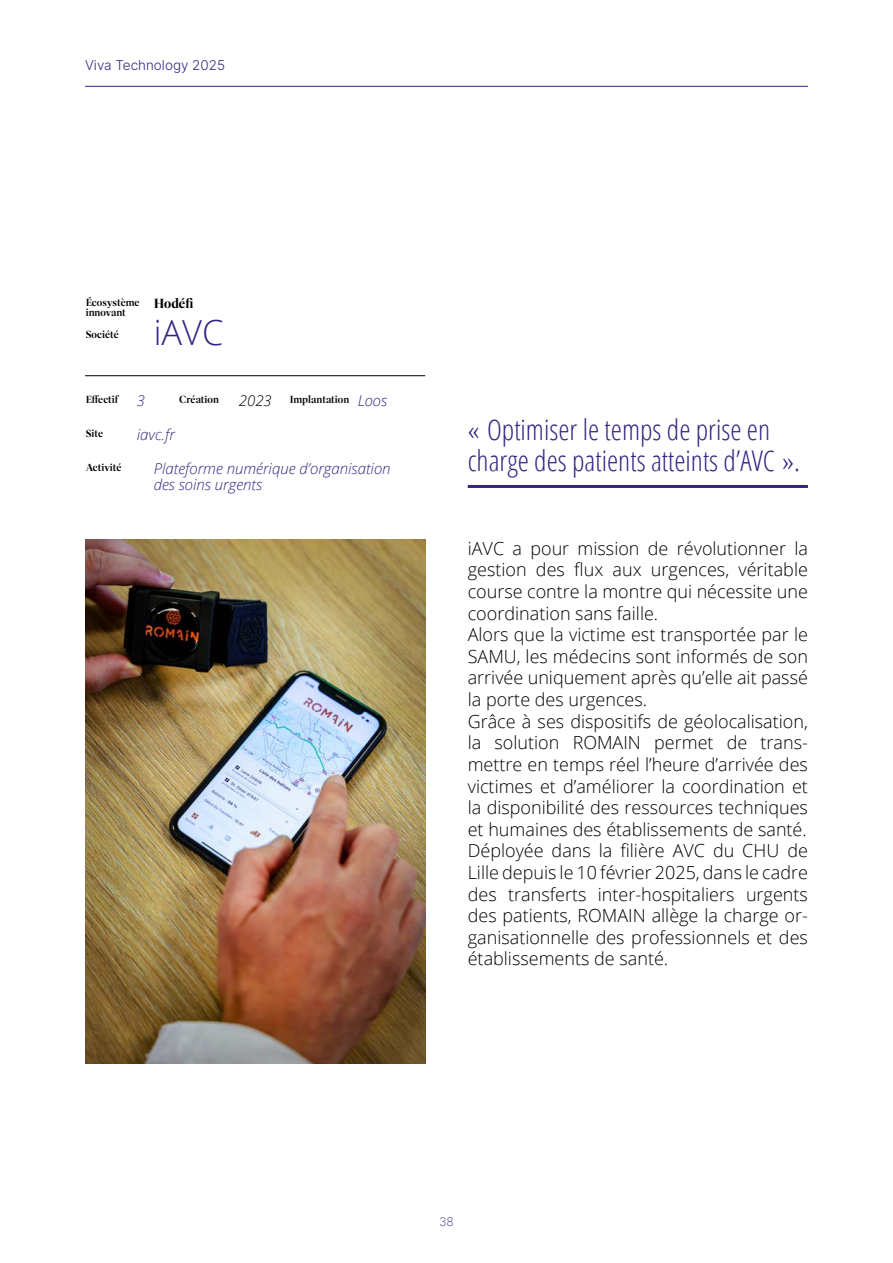
<style>
.page{position:relative;width:893px;height:1263px;background:#fff}
.page>*{position:absolute;margin:0;border:0;box-sizing:border-box;transform-origin:0 0}
.t1{font:300 34.5px "Open Sans";color:#312783}
.t2{font:300 condensed 28.5px/31.5px "Open Sans";color:#312783}
.t3{font:300 18px/21.6px "Open Sans";color:#000;text-align:justify}
.t4{font:italic 300 15px/16.5px "Open Sans";color:#312783}
.t5{font:italic 300 15px "Open Sans";color:#000}
.t6{font:13.5px "Inter";color:#312783}
.t7{font:700 13.5px "Dashiell Fine";letter-spacing:-.01em;color:#000}
.t8{font:12px "Inter";color:#312783}
.t9{font:600 10.5px/10.5px "Dashiell Fine";color:#000}
</style>
<div class="page">
<hr style="left:85px;top:86px;width:723px;height:1px;background:#312783">
<img style="left:85px;top:539px;width:340px;height:524px">
<hr style="left:85px;top:375px;width:340px;height:1px;background:#000">
<hr style="left:468px;top:485px;width:340px;height:3px;background:#312783">
<p class="t6" style="left:85px;top:56px;width:142px">Viva Technology 2025</p>
<p class="t9" style="left:86px;top:297px;width:55px">Écosystème innovant</p>
<p class="t9" style="left:86px;top:329px;width:35px">Société</p>
<p class="t7" style="left:154px;top:295px;width:41px">Hodéfi</p>
<p class="t1" style="left:154px;top:309px;width:71px">iAVC</p>
<p class="t9" style="left:179px;top:394px;width:41px">Création</p>
<p class="t9" style="left:290px;top:394px;width:61px">Implantation</p>
<p class="t4" style="left:358px;top:392px;width:31px">Loos</p>
<p class="t9" style="left:86px;top:394px;width:34px">Effectif</p>
<p class="t4" style="left:137px;top:392px;width:10px">3</p>
<p class="t5" style="left:239px;top:390px;width:35px">2023</p>
<p class="t9" style="left:86px;top:428px;width:19px">Site</p>
<p class="t4" style="left:137px;top:426px;width:40px">iavc.fr</p>
<p class="t9" style="left:86px;top:462px;width:37px">Activité</p>
<p class="t4" style="left:154px;top:460px;width:238px">Plateforme numérique d’organisation des soins urgents</p>
<p class="t2" style="left:468px;top:413px;width:334px">« Optimiser le temps de prise en charge des patients atteints d’AVC ».</p>
<p class="t3" style="left:468px;top:537px;width:342px">iAVC a pour mission de révolutionner la gestion des flux aux urgences, véritable course contre la montre qui nécessite une coordination sans faille.</p>
<p class="t3" style="left:468px;top:623px;width:342px">Alors que la victime est transportée par le SAMU, les médecins sont informés de son arrivée uniquement après qu’elle ait passé la porte des urgences.</p>
<p class="t3" style="left:468px;top:710px;width:342px">Grâce à ses dispositifs de géolocalisation, la solution ROMAIN permet de trans&shy;mettre en temps réel l’heure d’arrivée des victimes et d’améliorer la coordination et la disponibilité des ressources techniques et humaines des établissements de santé.</p>
<p class="t3" style="left:468px;top:839px;width:342px">Déployée dans la filière AVC du CHU de Lille depuis le 10 février 2025, dans le cadre des transferts inter-hospitaliers urgents des patients, ROMAIN allège la charge or&shy;ganisationnelle des professionnels et des établissements de santé.</p>
<p class="t8" style="left:439px;top:1213px;width:16px">38</p>
</div>
